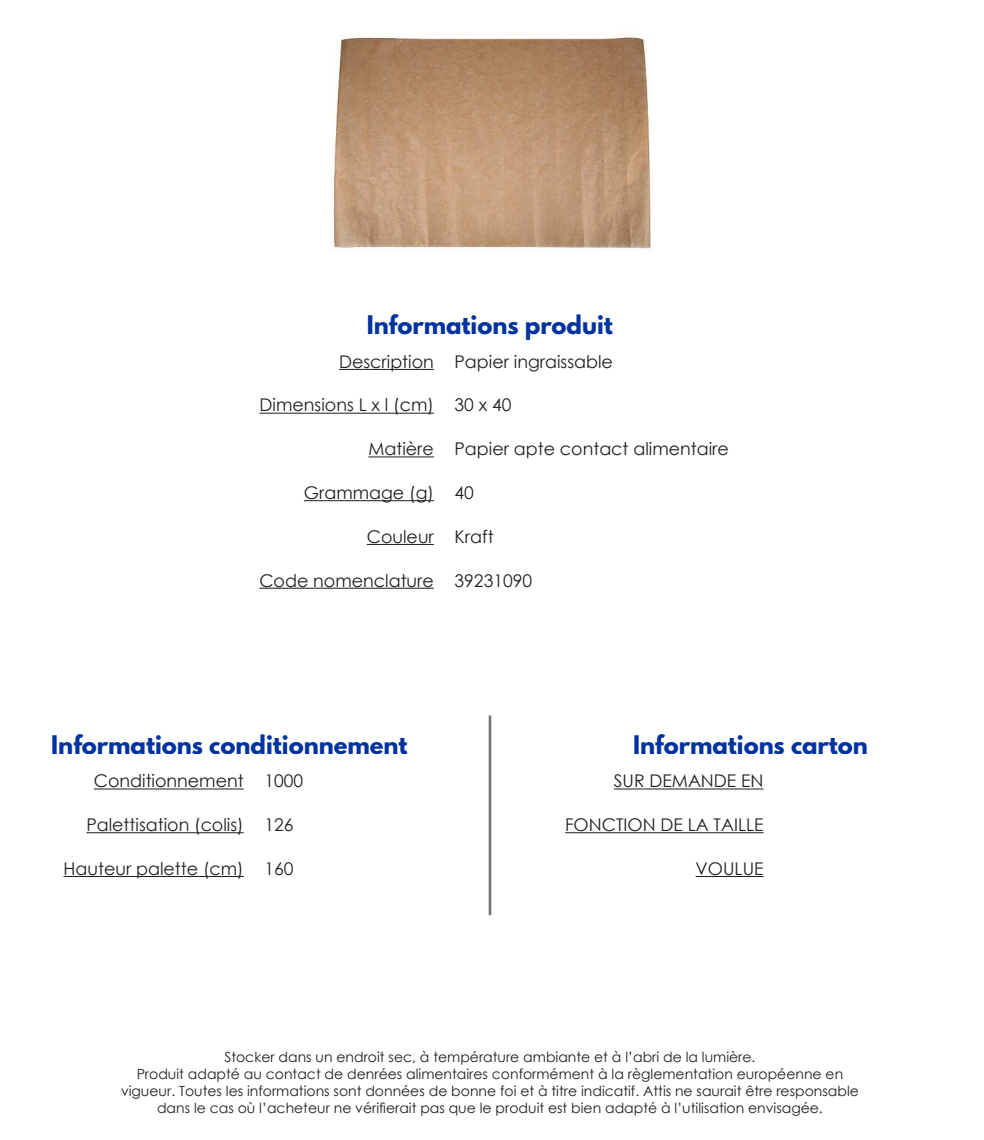
<style>
.page{position:relative;width:984px;height:1140px;background:#fff}
.page>*{position:absolute;margin:0;border:0;box-sizing:border-box;transform-origin:0 0}
.t1{font:700 22.75px "League Spartan";color:#0033a0}
.t2{font:17.5px "Century Gothic";color:#231f20}
.t3{font:14px/16.8px "Century Gothic";color:#231f20;text-align:center}
</style>
<div class="page">
<hr style="left:339px;top:369px;width:95px;height:1px;background:#231f20">
<hr style="left:259px;top:413px;width:175px;height:1px;background:#231f20">
<hr style="left:368px;top:456px;width:66px;height:1px;background:#231f20">
<hr style="left:304px;top:500px;width:130px;height:1px;background:#231f20">
<hr style="left:367px;top:544px;width:67px;height:1px;background:#231f20">
<hr style="left:259px;top:588px;width:175px;height:1px;background:#231f20">
<hr style="left:614px;top:788px;width:149px;height:1px;background:#231f20">
<hr style="left:565px;top:832px;width:198px;height:1px;background:#231f20">
<hr style="left:695px;top:876px;width:68px;height:1px;background:#231f20">
<hr style="left:94px;top:788px;width:150px;height:1px;background:#231f20">
<hr style="left:86px;top:832px;width:158px;height:1px;background:#231f20">
<hr style="left:63px;top:876px;width:181px;height:1px;background:#231f20">
<hr style="left:488px;top:715px;width:3px;height:200px;background:#757575">
<img style="left:333px;top:34px;width:318px;height:216px">
<h1 class="t1" style="left:367px;top:307px;width:247px">Informations produit</h1>
<p class="t2" style="left:339px;top:350px;width:96px">Description</p>
<p class="t2" style="left:259px;top:394px;width:176px">Dimensions L x l (cm)</p>
<p class="t2" style="left:368px;top:438px;width:67px">Matière</p>
<p class="t2" style="left:304px;top:481px;width:131px">Grammage (g)</p>
<p class="t2" style="left:367px;top:525px;width:69px">Couleur</p>
<p class="t2" style="left:259px;top:569px;width:176px">Code nomenclature</p>
<p class="t2" style="left:454px;top:350px;width:160px">Papier ingraissable</p>
<p class="t2" style="left:454px;top:394px;width:58px">30 x 40</p>
<p class="t2" style="left:454px;top:438px;width:276px">Papier apte contact alimentaire</p>
<p class="t2" style="left:454px;top:481px;width:21px">40</p>
<p class="t2" style="left:454px;top:525px;width:40px">Kraft</p>
<p class="t2" style="left:454px;top:569px;width:79px">39231090</p>
<h1 class="t1" style="left:51px;top:726px;width:358px">Informations conditionnement</h1>
<p class="t2" style="left:94px;top:770px;width:151px">Conditionnement</p>
<p class="t2" style="left:86px;top:813px;width:159px">Palettisation (colis)</p>
<p class="t2" style="left:64px;top:857px;width:182px">Hauteur palette (cm)</p>
<p class="t2" style="left:264px;top:770px;width:40px">1000</p>
<p class="t2" style="left:264px;top:813px;width:31px">126</p>
<p class="t2" style="left:264px;top:857px;width:31px">160</p>
<h1 class="t1" style="left:633px;top:726px;width:236px">Informations carton</h1>
<p class="t2" style="left:614px;top:770px;width:151px">SUR DEMANDE EN</p>
<p class="t2" style="left:565px;top:813px;width:200px">FONCTION DE LA TAILLE</p>
<p class="t2" style="left:695px;top:857px;width:69px">VOULUE</p>
<p class="t3" style="left:121px;top:1048px;width:739px">Stocker dans un endroit sec, à température ambiante et à l’abri de la lumière.<br>Produit adapté au contact de denrées alimentaires conformément à la règlementation européenne en vigueur. Toutes les informations sont données de bonne foi et à titre indicatif. Attis ne saurait être responsable dans le cas où l’acheteur ne vérifierait pas que le produit est bien adapté à l’utilisation envisagée.</p>
</div>
